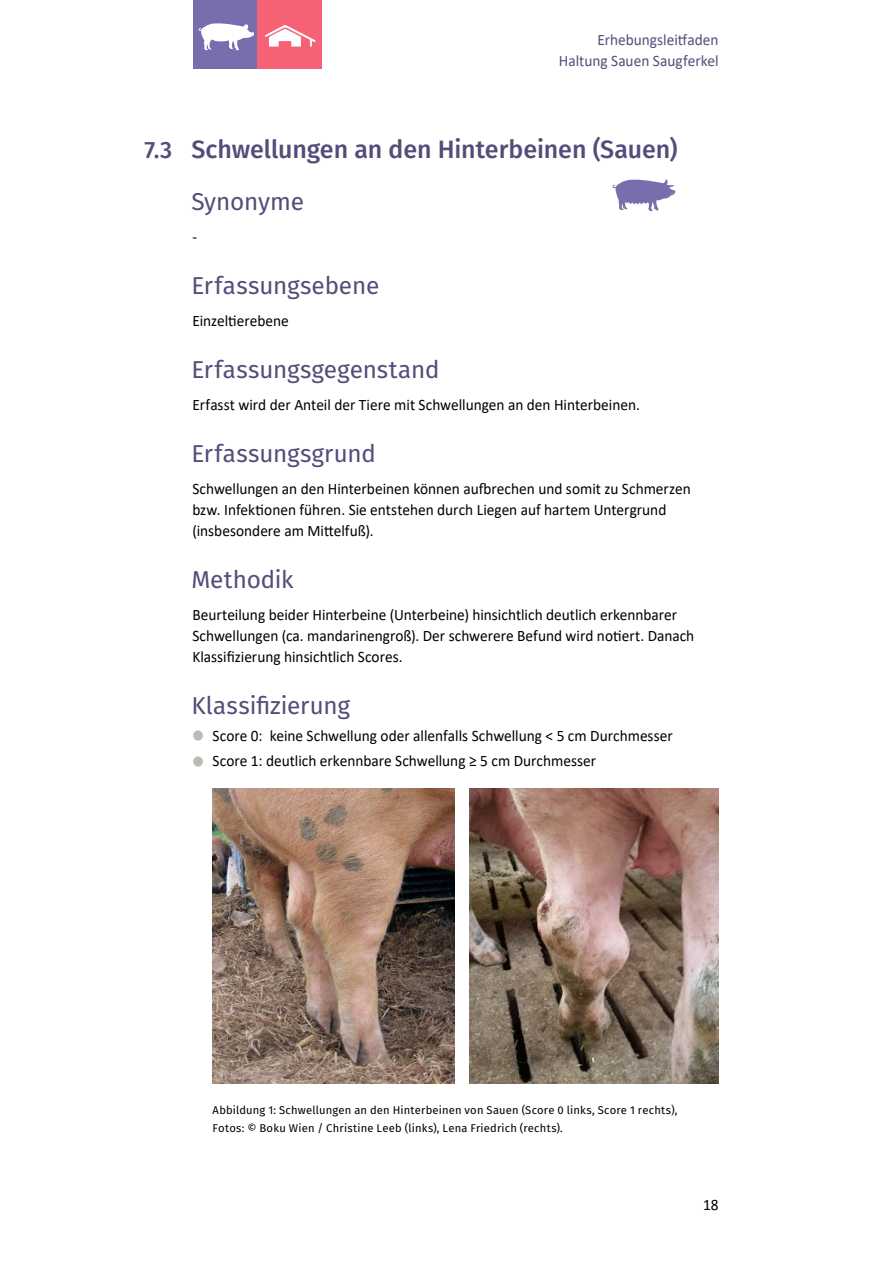
<style>
.page{position:relative;width:893px;height:1263px;background:#fff}
.page>*{position:absolute;margin:0;border:0;box-sizing:border-box;transform-origin:0 0}
.t1{font:500 25.2px "Fira Sans";letter-spacing:-.005em;color:#554c79}
.E05_Überschrift_Head{font:24.3px "Fira Sans";letter-spacing:-.005em;color:#554c79}
.E01_Standard__Th_Sta{font:15.9px/21px "Calibri";color:#000;scale:.96 1}
.t2{font:15.9px/21px "Calibri";color:#554c79;text-align:right;scale:.96 1}
.E10c_Bildlegende_bre{font:11.25px/18px "Fira Sans";letter-spacing:.015em;color:#000}
.s1{font-size:23.7px}
.s2{font-size:23.1px;color:#b8bdb2}
</style>
<div class="page">
<svg style="left:193px;top:0;width:128px;height:68px;background:#c57ea1"></svg>
<img style="left:213px;top:788px;width:241px;height:295px">
<img style="left:469px;top:788px;width:250px;height:295px">
<svg style="left:612px;top:179px;width:64px;height:32px"></svg>
<p class="t2" style="left:559px;top:29px;width:168px">Erhebungsleitfaden<br>Haltung Sauen Saugferkel</p>
<p class="t1" style="left:145px;top:129px;width:535px"><span class="s1">7.3</span> Schwellungen an den Hinterbeinen (Sauen)</p>
<p class="E05_Überschrift_Head" style="left:191px;top:183px;width:114px">Synonyme</p>
<p class="E01_Standard__Th_Sta" style="left:192px;top:226px;width:6px">-</p>
<p class="E05_Überschrift_Head" style="left:191px;top:267px;width:189px">Erfassungsebene</p>
<p class="E01_Standard__Th_Sta" style="left:192px;top:310px;width:102px">Einzeltierebene</p>
<p class="E05_Überschrift_Head" style="left:191px;top:351px;width:250px">Erfassungsgegenstand</p>
<p class="E01_Standard__Th_Sta" style="left:192px;top:394px;width:468px">Erfasst wird der Anteil der Tiere mit Schwellungen an den Hinterbeinen.</p>
<p class="E05_Überschrift_Head" style="left:191px;top:435px;width:186px">Erfassungsgrund</p>
<p class="E01_Standard__Th_Sta" style="left:192px;top:478px;width:521px">Schwellungen an den Hinterbeinen können aufbrechen und somit zu Schmerzen bzw. Infektionen führen. Sie entstehen durch Liegen auf hartem Untergrund (insbesondere am Mittelfuß).</p>
<p class="E05_Überschrift_Head" style="left:191px;top:561px;width:104px">Methodik</p>
<p class="E01_Standard__Th_Sta" style="left:192px;top:604px;width:524px">Beurteilung beider Hinterbeine (Unterbeine) hinsichtlich deutlich erkennbarer<br>Schwellungen (ca. mandarinengroß). Der schwerere Befund wird notiert. Danach<br>Klassifizierung hinsichtlich Scores.</p>
<p class="E05_Überschrift_Head" style="left:191px;top:687px;width:160px">Klassifizierung</p>
<p class="E01_Standard__Th_Sta" style="left:191px;top:724px;width:503px"><span class="s2">●</span> Score 0: keine Schwellung oder allenfalls Schwellung &lt; 5 cm Durchmesser</p>
<p class="E01_Standard__Th_Sta" style="left:191px;top:750px;width:423px"><span class="s2">●</span> Score 1: deutlich erkennbare Schwellung ≥ 5 cm Durchmesser</p>
<p class="E10c_Bildlegende_bre" style="left:213px;top:1100px;width:466px">Abbildung 1: Schwellungen an den Hinterbeinen von Sauen (Score 0 links, Score 1 rechts),<br>Fotos: © Boku Wien / Christine Leeb (links), Lena Friedrich (rechts).</p>
<p class="E01_Standard__Th_Sta" style="left:703px;top:1193px;width:18px">18</p>
</div>
